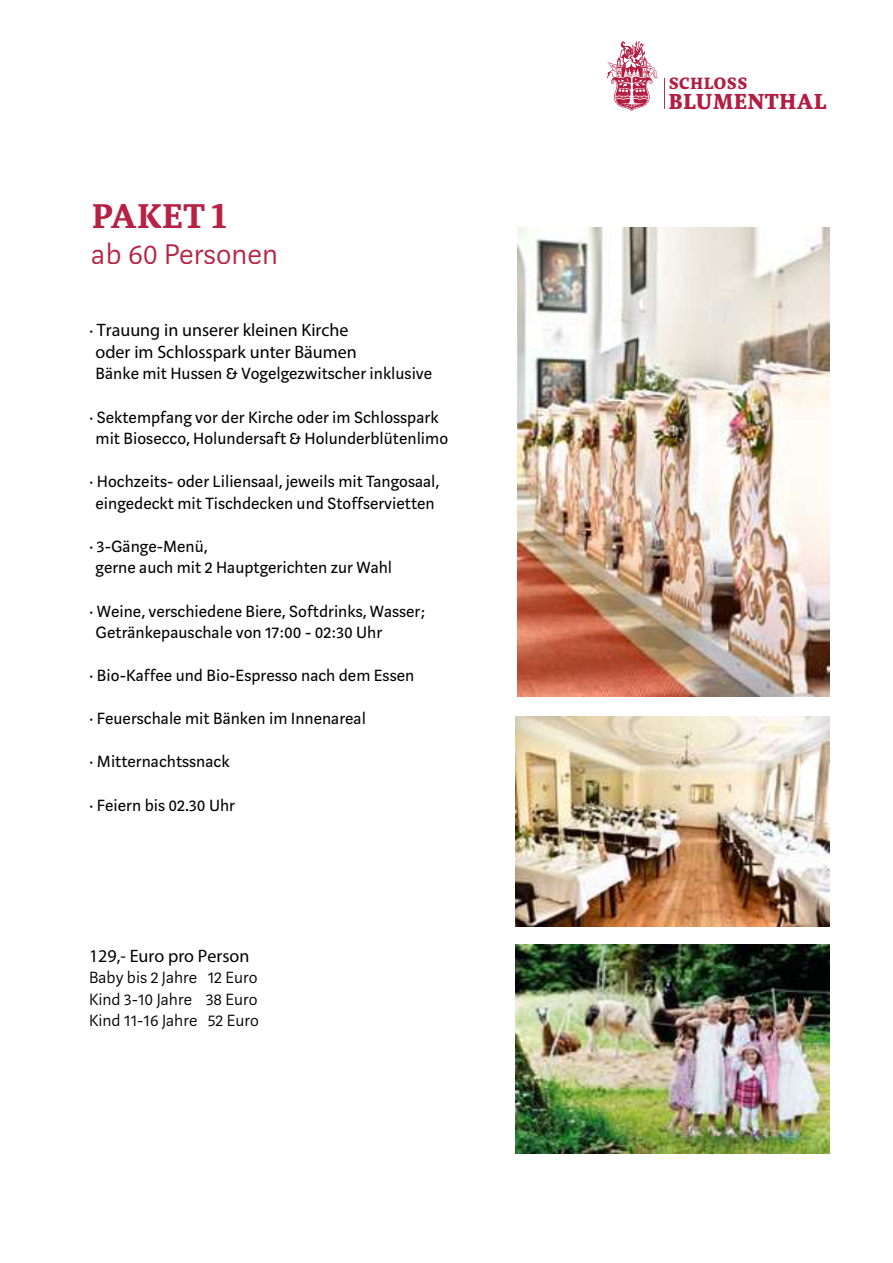
<style>
.page{position:relative;width:893px;height:1263px;background:#fff}
.page>*{position:absolute;margin:0;border:0;box-sizing:border-box;transform-origin:0 0}
.t1{font:700 37.5px "BT Marat";letter-spacing:.025em;color:#b3173a}
.t2{font:300 31.5px "Marat Sans";color:#b3173a}
.t3{font:900 23.7px "BT Marat";letter-spacing:.04em;color:#ae1137}
.t4{font:18px/21.3px "Marat Sans";color:#000;text-align:center}
.t5{font:18px/22px "Myriad Pro";color:#000;text-align:center}
.t6{font:300 18px/21.6px "Marat Sans";color:#000;text-align:justify}
.t7{font:900 17.85px "BT Marat";letter-spacing:.045em;color:#ae1137}
.s1{font-family:"Marat Sans"}
</style>
<div class="page">
<img style="left:516px;top:944px;width:314px;height:210px">
<hr style="left:664px;top:78px;width:1px;height:31px;background:#ae1137">
<svg style="left:607px;top:40px;width:50px;height:72px"></svg>
<img style="left:517px;top:228px;width:313px;height:468px">
<img style="left:516px;top:716px;width:314px;height:210px">
<h1 class="t1" style="left:93px;top:194px;width:135px">PAKET 1</h1>
<h2 class="t2" style="left:92px;top:237px;width:188px">ab 60 Personen</h2>
<p class="t5" style="left:89px;top:319px;width:269px"><span class="s1">∙</span> Trauung in unserer kleinen Kirche oder im Schlosspark unter Bäumen</p>
<p class="t4" style="left:96px;top:363px;width:338px">Bänke mit Hussen &amp; Vogelgezwitscher inklusive</p>
<p class="t4" style="left:89px;top:407px;width:361px">∙ Sektempfang vor der Kirche oder im Schlosspark mit Biosecco, Holundersaft &amp; Holunderblütenlimo</p>
<p class="t4" style="left:89px;top:471px;width:352px">∙ Hochzeits- oder Liliensaal, jeweils mit Tangosaal, eingedeckt mit Tischdecken und Stoffservietten</p>
<p class="t4" style="left:96px;top:536px;width:298px;text-align:left;text-indent:-7px">∙ 3-Gänge-Menü,<br>gerne auch mit 2 Hauptgerichten zur Wahl</p>
<p class="t4" style="left:96px;top:600px;width:331px;text-align:left;text-indent:-7px">∙ Weine, verschiedene Biere, Softdrinks, Wasser;<br>Getränkepauschale von 17:00 - 02:30 Uhr</p>
<p class="t4" style="left:89px;top:665px;width:327px">∙ Bio-Kaffee und Bio-Espresso nach dem Essen</p>
<p class="t4" style="left:89px;top:708px;width:279px">∙ Feuerschale mit Bänken im Innenareal</p>
<p class="t4" style="left:89px;top:751px;width:142px">∙ Mitternachtssnack</p>
<p class="t4" style="left:89px;top:795px;width:148px">∙ Feiern bis 02.30 Uhr</p>
<p class="t5" style="left:89px;top:945px;width:162px">129,- Euro pro Person</p>
<p class="t6" style="left:89px;top:967px;width:171px">Baby bis 2 Jahre 12 Euro Kind 3-10 Jahre 38 Euro Kind 11-16 Jahre 52 Euro</p>
<p class="t7" style="left:669px;top:73px;width:80px">SCHLOSS</p>
<h3 class="t3" style="left:669px;top:87px;width:160px">BLUMENTHAL</h3>
</div>
